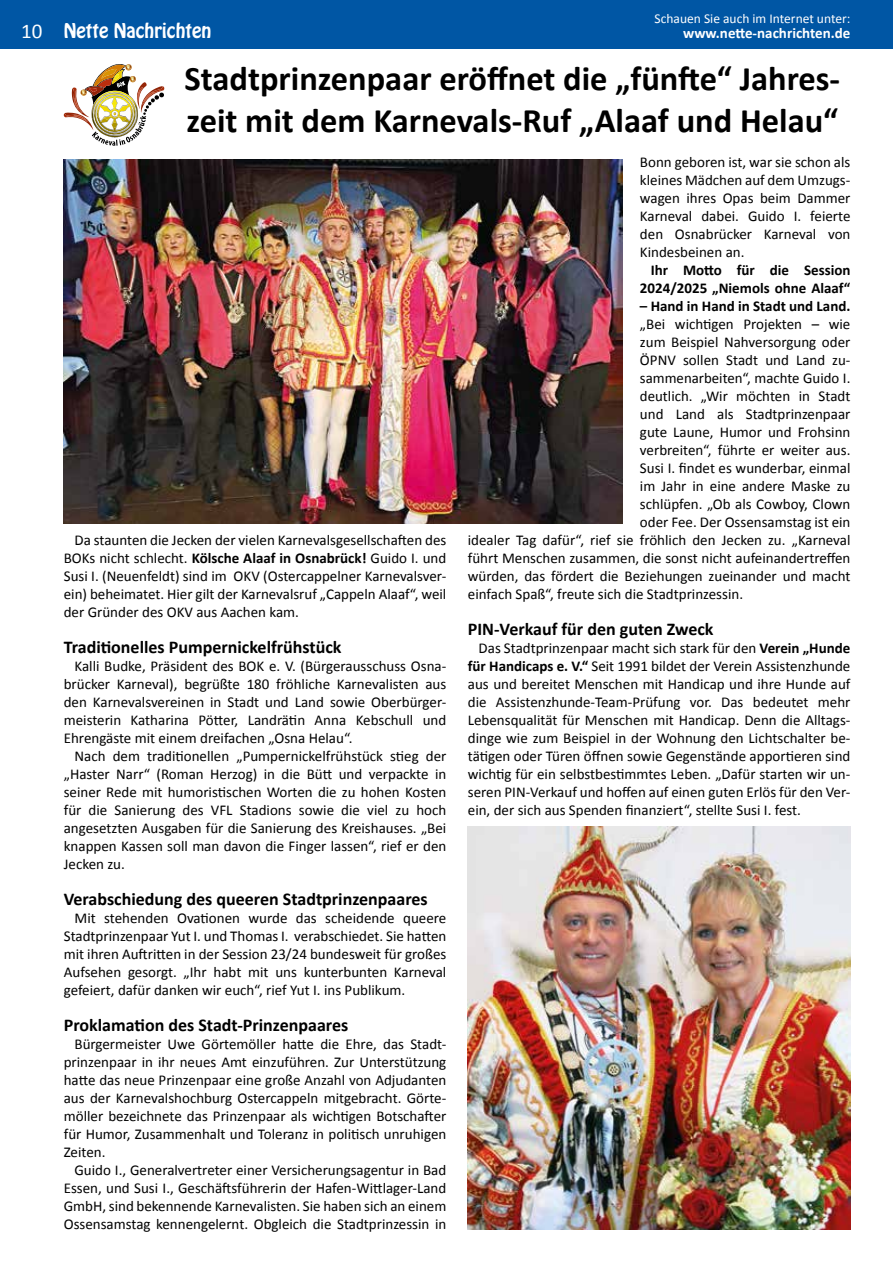
<style>
.page{position:relative;width:893px;height:1263px;background:#fff}
.page>*{position:absolute;margin:0;border:0;box-sizing:border-box;transform-origin:0 0}
.t1{font:700 34.5px/42px "Calibri";color:#000}
.t2{font:700 18px "Calibri";color:#000}
.t3{font:18px "Hobo Std";color:#fff}
.t4{font:15px/18px "Calibri";color:#000;text-align:justify}
.t5{font:700 15px/18px "Calibri";color:#000;text-align:right}
.t6{font:700 15px "Calibri";color:#fff}
.t7{font:13.5px "Calibri";color:#fff}
.s1{font-family:"Calibri";font-size:21px}
.s2{font-weight:700}
</style>
<div class="page">
<div style="left:0;top:0;width:893px;height:49px;background:#0056a4"></div>
<img style="left:64px;top:64px;width:100px;height:82px">
<img style="left:64px;top:159px;width:559px;height:364px">
<img style="left:468px;top:827px;width:382px;height:402px">
<p class="t7" style="left:655px;top:10px;width:197px">Schauen Sie auch im Internet unter:</p>
<p class="t6" style="left:683px;top:23px;width:169px">www.nette-nachrichten.de</p>
<h1 class="t1" style="left:185px;top:57px;width:657px">Stadtprinzenpaar eröffnet die „fünfte“ Jahres&shy;zeit mit dem Karnevals-Ruf „Alaaf und Helau“</h1>
<p class="t3" style="left:21px;top:18px;width:192px"><span class="s1">10</span> Nette Nachrichten</p>
<p class="t4" style="left:64px;top:530px;width:384px;text-indent:11px">Da staunten die Jecken der vielen Karnevalsgesellschaften des BOKs nicht schlecht. <span class="s2">Kölsche Alaaf in Osnabrück!</span> Guido I. und Susi I. (Neuenfeldt) sind im OKV (Ostercappelner Karnevalsver&shy;ein) beheimatet. Hier gilt der Karnevalsruf „Cappeln Alaaf“, weil der Gründer des OKV aus Aachen kam.</p>
<p class="t2" style="left:64px;top:635px;width:279px">Traditionelles Pumpernickelfrühstück</p>
<p class="t4" style="left:64px;top:656px;width:384px;text-indent:11px">Kalli Budke, Präsident des BOK e. V. (Bürgerausschuss Osna&shy;brücker Karneval), begrüßte 180 fröhliche Karnevalisten aus den Karnevalsvereinen in Stadt und Land sowie Oberbürger&shy;meisterin Katharina Pötter, Landrätin Anna Kebschull und Ehrengäste mit einem dreifachen „Osna Helau“.</p>
<p class="t4" style="left:64px;top:746px;width:384px;text-indent:11px">Nach dem traditionellen „Pumpernickelfrühstück stieg der „Haster Narr“ (Roman Herzog) in die Bütt und verpackte in seiner Rede mit humoristischen Worten die zu hohen Kosten für die Sanierung des VFL Stadions sowie die viel zu hoch angesetzten Ausgaben für die Sanierung des Kreishauses. „Bei knappen Kassen soll man davon die Finger lassen“, rief er den Jecken zu.</p>
<p class="t2" style="left:64px;top:887px;width:365px">Verabschiedung des queeren Stadtprinzenpaares</p>
<p class="t4" style="left:64px;top:908px;width:384px;text-indent:11px">Mit stehenden Ovationen wurde das scheidende queere Stadtprinzenpaar Yut I. und Thomas I. verabschiedet. Sie hatten mit ihren Auftritten in der Session 23/24 bundesweit für großes Aufsehen gesorgt. „Ihr habt mit uns kunterbunten Karneval gefeiert, dafür danken wir euch“, rief Yut I. ins Publikum.</p>
<p class="t2" style="left:64px;top:1013px;width:286px">Proklamation des Stadt-Prinzenpaares</p>
<p class="t4" style="left:64px;top:1034px;width:384px;text-indent:11px">Bürgermeister Uwe Görtemöller hatte die Ehre, das Stadt&shy;prinzenpaar in ihr neues Amt einzuführen. Zur Unterstützung hatte das neue Prinzenpaar eine große Anzahl von Adjudanten aus der Karnevalshochburg Ostercappeln mitgebracht. Görte&shy;möller bezeichnete das Prinzenpaar als wichtigen Botschafter für Humor, Zusammenhalt und Toleranz in politisch unruhigen Zeiten.</p>
<p class="t4" style="left:64px;top:1160px;width:384px;text-indent:11px">Guido I., Generalvertreter einer Versicherungsagentur in Bad Essen, und Susi I., Geschäftsführerin der Hafen-Wittlager-Land GmbH, sind bekennende Karnevalisten. Sie haben sich an einem Ossensamstag kennengelernt. Obgleich die Stadtprinzessin in</p>
<p class="t4" style="left:640px;top:152px;width:212px">Bonn geboren ist, war sie schon als kleines Mädchen auf dem Umzugs&shy;wagen ihres Opas beim Dammer Karneval dabei. Guido I. feierte den Osnabrücker Karneval von Kindesbeinen an.</p>
<p class="t5" style="left:640px;top:261px;width:212px">Ihr Motto für die Session<br>2024/2025 „Niemols ohne Alaaf“</p>
<p class="t5" style="left:640px;top:297px;width:212px">– Hand in Hand in Stadt und Land.</p>
<p class="t4" style="left:640px;top:314px;width:212px">„Bei wichtigen Projekten – wie</p>
<p class="t4" style="left:640px;top:332px;width:212px">zum Beispiel Nahversorgung oder</p>
<p class="t4" style="left:640px;top:350px;width:212px">ÖPNV sollen Stadt und Land zu-</p>
<p class="t4" style="left:640px;top:368px;width:212px">sammenarbeiten“, machte Guido I.</p>
<p class="t4" style="left:640px;top:386px;width:212px">deutlich. „Wir möchten in Stadt</p>
<p class="t4" style="left:640px;top:404px;width:212px">und Land als Stadtprinzenpaar</p>
<p class="t4" style="left:640px;top:422px;width:212px">gute Laune, Humor und Frohsinn</p>
<p class="t4" style="left:640px;top:440px;width:212px">verbreiten“, führte er weiter aus.</p>
<p class="t4" style="left:640px;top:458px;width:212px">Susi I. findet es wunderbar, einmal</p>
<p class="t4" style="left:640px;top:476px;width:212px">im Jahr in eine andere Maske zu</p>
<p class="t4" style="left:640px;top:494px;width:212px">schlüpfen. „Ob als Cowboy, Clown</p>
<p class="t4" style="left:640px;top:512px;width:212px">oder Fee. Der Ossensamstag ist ein</p>
<p class="t4" style="left:468px;top:530px;width:384px">idealer Tag dafür“, rief sie fröhlich den Jecken zu. „Karneval</p>
<p class="t4" style="left:468px;top:548px;width:384px">führt Menschen zusammen, die sonst nicht aufeinandertreffen</p>
<p class="t4" style="left:468px;top:566px;width:384px">würden, das fördert die Beziehungen zueinander und macht</p>
<p class="t4" style="left:468px;top:584px;width:277px">einfach Spaß“, freute sich die Stadtprinzessin.</p>
<p class="t2" style="left:468px;top:617px;width:247px">PIN-Verkauf für den guten Zweck</p>
<p class="t4" style="left:468px;top:638px;width:384px;text-indent:11px">Das Stadtprinzenpaar macht sich stark für den <span class="s2">Verein „Hunde für Handicaps e. V.“</span> Seit 1991 bildet der Verein Assistenzhunde aus und bereitet Menschen mit Handicap und ihre Hunde auf die Assistenzhunde-Team-Prüfung vor. Das bedeutet mehr Lebensqualität für Menschen mit Handicap. Denn die Alltags&shy;dinge wie zum Beispiel in der Wohnung den Lichtschalter be&shy;tätigen oder Türen öffnen sowie Gegenstände apportieren sind wichtig für ein selbstbestimmtes Leben. „Dafür starten wir un&shy;seren PIN-Verkauf und hoffen auf einen guten Erlös für den Ver&shy;ein, der sich aus Spenden finanziert“, stellte Susi I. fest.</p>
</div>
